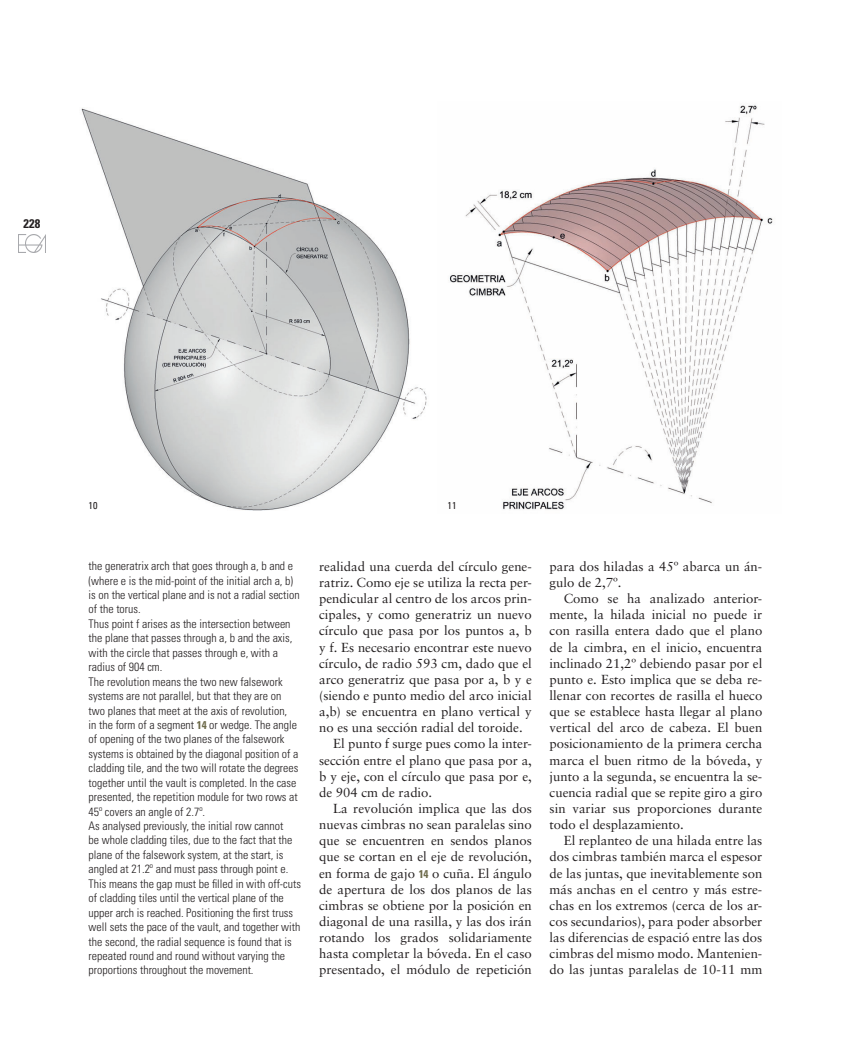
<style>
.page{position:relative;width:851px;height:1063px;background:#fff}
.page>*{position:absolute;margin:0;border:0;box-sizing:border-box;transform-origin:0 0}
.t1{font:13.12px/16.1px "Sabon";color:#231f20;text-align:justify}
.t2{font:700 condensed 12.5px "Univers";color:#231f20}
.t3{font:300 condensed 11.88px/14.5px "Univers";color:#231f20}
.PIES_DE_FOTO_INGLES{font:condensed 10px "Univers";color:#231f20}
.s1{font-weight:700;font-size:11.25px;color:#6d6a4a}
.s2{font-family:"Univers";font-weight:700;font-stretch:condensed;font-size:11.25px;color:#6d6a4a}
</style>
<div class="page">
<img style="left:18px;top:235px;width:28px;height:17px">
<img style="left:81px;top:108px;width:346px;height:403px">
<img style="left:449px;top:105px;width:324px;height:405px">
<p class="t2" style="left:24px;top:216px;width:18px">228</p>
<p class="PIES_DE_FOTO_INGLES" style="left:89px;top:500px;width:10px">10</p>
<p class="PIES_DE_FOTO_INGLES" style="left:447px;top:500px;width:10px">11</p>
<p class="t3" style="left:89px;top:559px;width:212px">the generatrix arch that goes through a, b and e (where e is the mid-point of the initial arch a, b) is on the vertical plane and is not a radial section of the torus.</p>
<p class="t3" style="left:89px;top:616px;width:205px">Thus point f arises as the intersection between the plane that passes through a, b and the axis, with the circle that passes through e, with a radius of 904 cm.</p>
<p class="t3" style="left:89px;top:674px;width:211px">The revolution means the two new falsework systems are not parallel, but that they are on two planes that meet at the axis of revolution,<br>in the form of a segment <span class="s1">14</span> or wedge. The angle of opening of the two planes of the falsework systems is obtained by the diagonal position of a cladding tile, and the two will rotate the degrees together until the vault is completed. In the case presented, the repetition module for two rows at 45º covers an angle of 2.7º.</p>
<p class="t3" style="left:89px;top:819px;width:214px">As analysed previously, the initial row cannot<br>be whole cladding tiles, due to the fact that the plane of the falsework system, at the start, is angled at 21.2º and must pass through point e.<br>This means the gap must be filled in with off-cuts of cladding tiles until the vertical plane of the upper arch is reached. Positioning the first truss well sets the pace of the vault, and together with the second, the radial sequence is found that is repeated round and round without varying the proportions throughout the movement.</p>
<p class="t1" style="left:319px;top:558px;width:214px">realidad una cuerda del círculo gene&shy;ratriz. Como eje se utiliza la recta per&shy;pendicular al centro de los arcos prin&shy;cipales, y como generatriz un nuevo círculo que pasa por los puntos a, b y f. Es necesario encontrar este nuevo círculo, de radio 593 cm, dado que el arco generatriz que pasa por a, b y e (siendo e punto medio del arco inicial a,b) se encuentra en plano vertical y no es una sección radial del toroide.</p>
<p class="t1" style="left:319px;top:736px;width:214px;text-indent:14px">El punto f surge pues como la inter&shy;sección entre el plano que pasa por a, b y eje, con el círculo que pasa por e, de 904 cm de radio.</p>
<p class="t1" style="left:319px;top:800px;width:214px;text-indent:14px">La revolución implica que las dos nuevas cimbras no sean paralelas sino que se encuentren en sendos planos que se cortan en el eje de revolución, en forma de gajo <span class="s2">14</span> o cuña. El ángulo de apertura de los dos planos de las cimbras se obtiene por la posición en diagonal de una rasilla, y las dos irán rotando los grados solidariamente hasta completar la bóveda. En el caso presentado, el módulo de repetición</p>
<p class="t1" style="left:549px;top:558px;width:214px">para dos hiladas a 45º abarca un án&shy;gulo de 2,7º.</p>
<p class="t1" style="left:549px;top:590px;width:214px;text-indent:14px">Como se ha analizado anterior&shy;mente, la hilada inicial no puede ir con rasilla entera dado que el plano de la cimbra, en el inicio, encuentra inclinado 21,2º debiendo pasar por el punto e. Esto implica que se deba re&shy;llenar con recortes de rasilla el hueco que se establece hasta llegar al plano vertical del arco de cabeza. El buen posicionamiento de la primera cercha marca el buen ritmo de la bóveda, y junto a la segunda, se encuentra la se&shy;cuencia radial que se repite giro a giro sin variar sus proporciones durante todo el desplazamiento.</p>
<p class="t1" style="left:549px;top:833px;width:214px;text-indent:14px">El replanteo de una hilada entre las dos cimbras también marca el espesor de las juntas, que inevitablemente son más anchas en el centro y más estre&shy;chas en los extremos (cerca de los ar&shy;cos secundarios), para poder absorber las diferencias de espació entre las dos cimbras del mismo modo. Mantenien&shy;do las juntas paralelas de 10-11 mm</p>
</div>
